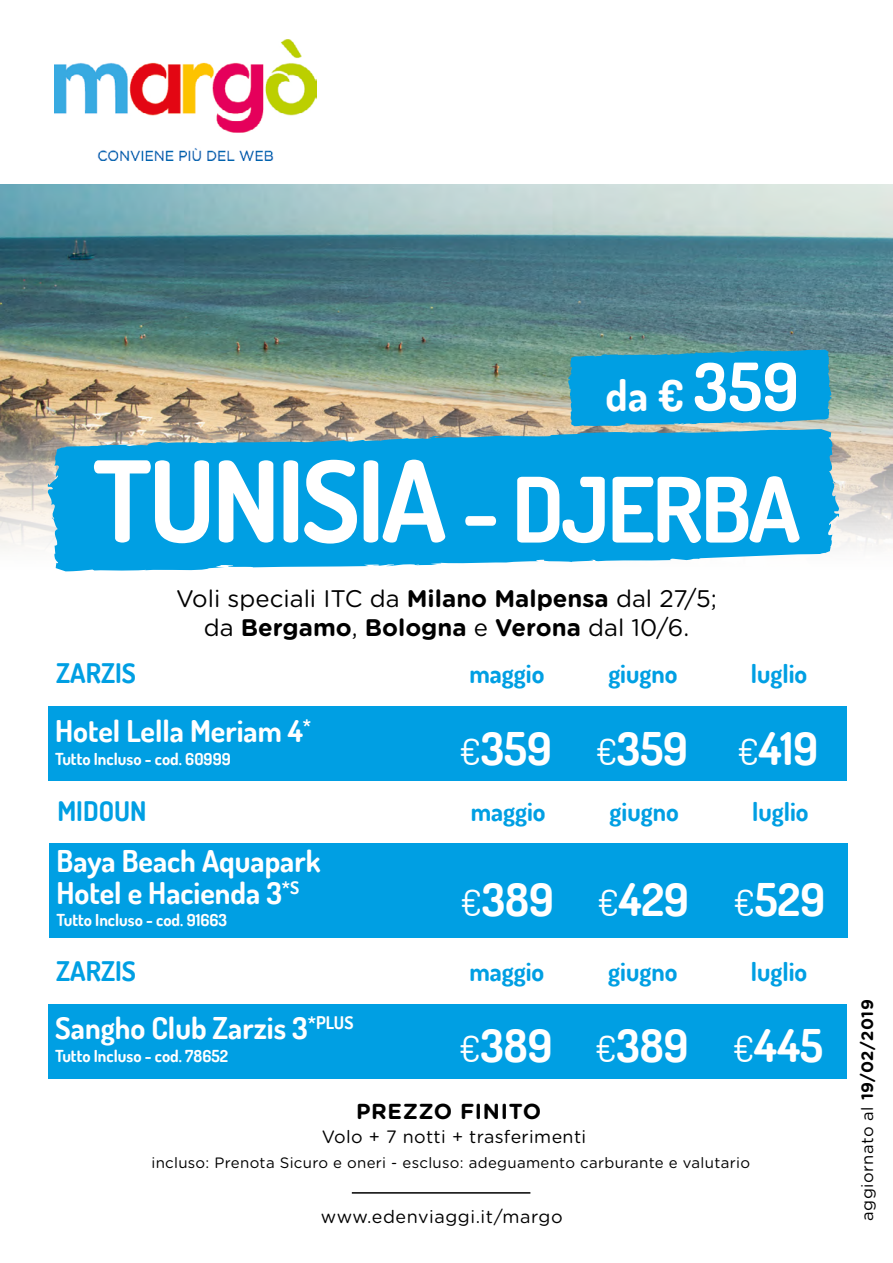
<style>
.page{position:relative;width:893px;height:1263px;background:#fff}
.page>*{position:absolute;margin:0;border:0;box-sizing:border-box;transform-origin:0 0}
.t1{font:700 112.5px "Dosis";letter-spacing:-.03em;color:#fff}
.t2{font:700 45px "Dosis";color:#fff}
.t3{font:700 42.75px "Dosis";color:#fff}
.t4{font:700 30px/31.5px "Dosis";color:#fff}
.t5{font:700 27px "Dosis";color:#009fe3}
.t6{font:700 25.5px "Dosis";color:#009fe3}
.t7{font:24px/28.5px "Gotham Rounded";color:#000;text-align:center}
.t8{font:700 21.75px "Gotham Rounded";letter-spacing:.03em;color:#000}
.t9{font:18px "Gotham Rounded";letter-spacing:.03em;color:#000}
.t10{font:17.85px "Gotham Rounded";letter-spacing:.02em;color:#000}
.t11{font:700 16.5px "Dosis";color:#fff}
.t12{font:16.5px "Gotham Rounded";letter-spacing:.03em;color:#000}
.t13{font:15px "Gotham Rounded";letter-spacing:.02em;color:#000}
.s1{font-size:66px}
.s2{font-size:90px}
.s3{font-weight:700}
.s4{font-weight:400;font-size:36px}
</style>
<div class="page">
<hr style="left:352px;top:1192px;width:178px;height:1px;background:#000">
<img style="left:0;top:185px;width:893px;height:364px">
<img style="left:54px;top:40px;width:263px;height:120px">
<svg style="left:46px;top:428px;width:795px;height:144px;background:#1ea6df"></svg>
<svg style="left:77px;top:521px;width:3px;height:4px"></svg>
<svg style="left:567px;top:349px;width:265px;height:84px;background:#1da2d7"></svg>
<div style="left:49px;top:843px;width:799px;height:95px;background:#009fe3"></div>
<div style="left:48px;top:706px;width:799px;height:75px;background:#009fe3"></div>
<div style="left:48px;top:1004px;width:799px;height:74px;background:#009fe3"></div>
<h3 class="t3" style="left:605px;top:368px;width:195px">da € <span class="s1">359</span></h3>
<h1 class="t1" style="left:93px;top:429px;width:709px">TUNISIA <span class="s2">- DJERBA</span></h1>
<p class="t7" style="left:176px;top:583px;width:542px">Voli speciali ITC da <span class="s3">Milano Malpensa</span> dal 27/5; da <span class="s3">Bergamo</span>, <span class="s3">Bologna</span> e <span class="s3">Verona</span> dal 10/6.</p>
<p class="t5" style="left:56px;top:656px;width:81px">ZARZIS</p>
<p class="t6" style="left:469px;top:657px;width:76px">maggio</p>
<p class="t6" style="left:608px;top:657px;width:71px">giugno</p>
<p class="t6" style="left:751px;top:657px;width:58px">luglio</p>
<p class="t4" style="left:55px;top:714px;width:257px">Hotel Lella Meriam 4<sup>*</sup></p>
<p class="t11" style="left:55px;top:748px;width:177px">Tutto Incluso - cod. 60999</p>
<h2 class="t2" style="left:460px;top:719px;width:360px"><span class="s4">€</span>359 <span class="s4">€</span>359 <span class="s4">€</span>419</h2>
<p class="t5" style="left:57px;top:793px;width:91px">MIDOUN</p>
<p class="t6" style="left:471px;top:795px;width:76px">maggio</p>
<p class="t6" style="left:610px;top:795px;width:71px">giugno</p>
<p class="t6" style="left:752px;top:795px;width:58px">luglio</p>
<p class="t4" style="left:57px;top:845px;width:265px">Baya Beach Aquapark<br>Hotel e Hacienda 3<sup>*S</sup></p>
<p class="t11" style="left:57px;top:909px;width:172px">Tutto Incluso - cod. 91663</p>
<h2 class="t2" style="left:461px;top:870px;width:366px"><span class="s4">€</span>389 <span class="s4">€</span>429 <span class="s4">€</span>529</h2>
<p class="t5" style="left:56px;top:954px;width:81px">ZARZIS</p>
<p class="t6" style="left:469px;top:956px;width:76px">maggio</p>
<p class="t6" style="left:608px;top:956px;width:71px">giugno</p>
<p class="t6" style="left:751px;top:956px;width:58px">luglio</p>
<p class="t4" style="left:55px;top:1012px;width:300px">Sangho Club Zarzis 3<sup>*PLUS</sup></p>
<p class="t11" style="left:55px;top:1046px;width:174px">Tutto Incluso - cod. 78652</p>
<h2 class="t2" style="left:459px;top:1017px;width:365px"><span class="s4">€</span>389 <span class="s4">€</span>389 <span class="s4">€</span>445</h2>
<p class="t8" style="left:356px;top:1095px;width:187px">PREZZO FINITO</p>
<p class="t10" style="left:322px;top:1124px;width:266px">Volo + 7 notti + trasferimenti</p>
<p class="t13" style="left:151px;top:1152px;width:600px">incluso: Prenota Sicuro e oneri - escluso: adeguamento carburante e valutario</p>
<p class="t9" style="left:321px;top:1204px;width:243px">www.edenviaggi.it/margo</p>
<p class="t12" style="left:856px;top:1221px;width:223px;rotate:-90deg">aggiornato al <span class="s3">19/02/2019</span></p>
</div>
